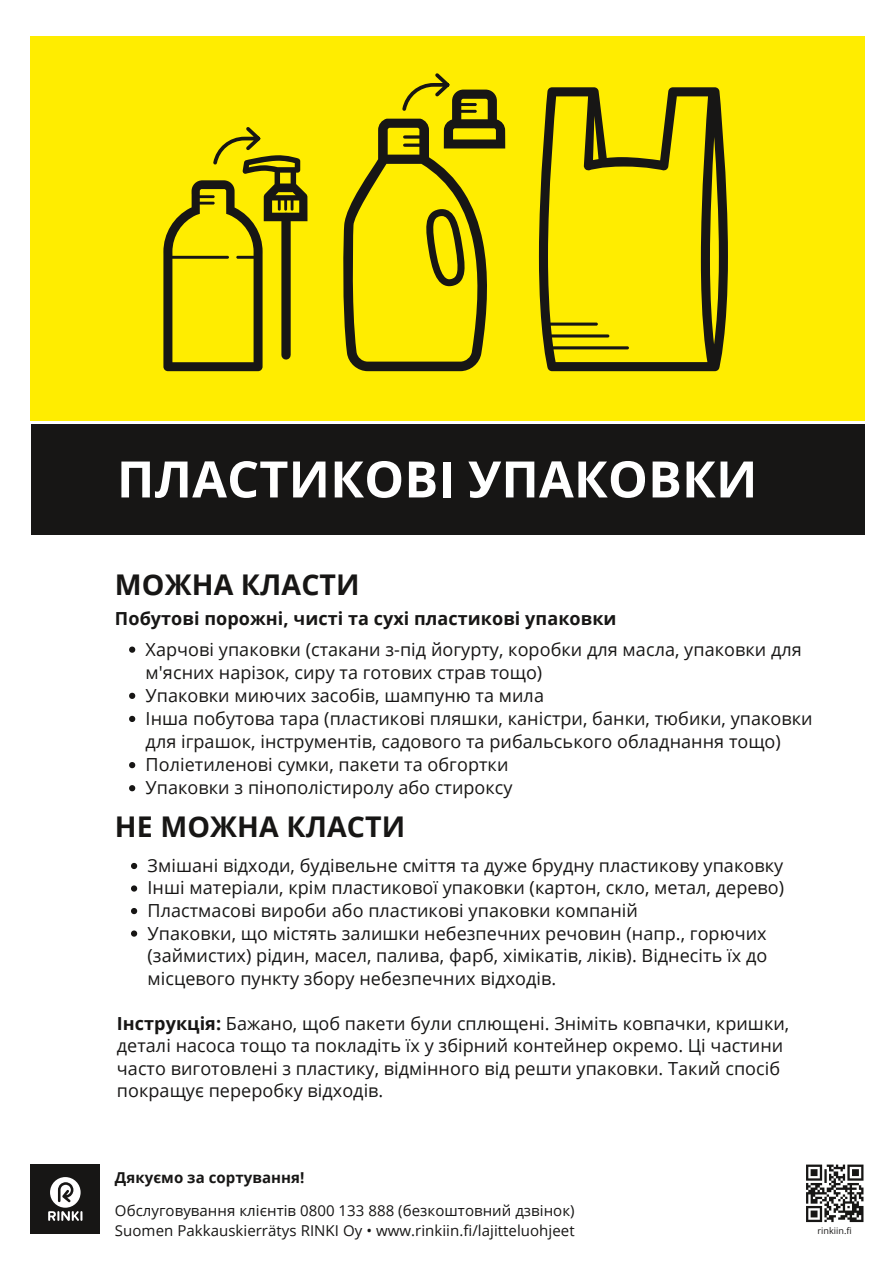
<style>
.page{position:relative;width:894px;height:1264px;background:#fff}
.page>*{position:absolute;margin:0;border:0;box-sizing:border-box;transform-origin:0 0}
.t1{font:700 50.25px "Open Sans";letter-spacing:.005em;color:#fff}
.t2{font:700 28.5px "Open Sans";letter-spacing:.005em;color:#171615}
.t3{font:18px/22.5px "Open Sans";letter-spacing:.005em;color:#171615}
.t4{font:700 18px "Open Sans";letter-spacing:.005em;color:#171615}
.t5{font:15px/19.6px "Open Sans";letter-spacing:.005em;color:#171615}
.t6{font:700 15px "Open Sans";letter-spacing:.005em;color:#171615}
.t7{font:9px "Open Sans";letter-spacing:.005em;color:#171615}
.s1{font-weight:700}
</style>
<div class="page">
<div style="left:31px;top:1164px;width:69px;height:69px;background:#171615"></div>
<svg style="left:48px;top:1177px;width:34px;height:43px"></svg>
<div style="left:31px;top:424px;width:833px;height:110px;background:#171615"></div>
<div style="left:30px;top:36px;width:834px;height:385px;background:#ffed00"></div>
<svg style="left:538px;top:87px;width:189px;height:284px"></svg>
<svg style="left:163px;top:73px;width:342px;height:298px"></svg>
<div style="left:281px;top:217px;width:9px;height:138px;background:#171615"></div>
<svg style="left:806px;top:1164px;width:57px;height:57px"></svg>
<svg style="left:131px;top:862px;width:6px;height:7px"></svg>
<svg style="left:131px;top:885px;width:6px;height:6px"></svg>
<svg style="left:131px;top:908px;width:6px;height:6px"></svg>
<svg style="left:131px;top:930px;width:6px;height:6px"></svg>
<svg style="left:129px;top:646px;width:6px;height:6px"></svg>
<svg style="left:129px;top:692px;width:6px;height:7px"></svg>
<svg style="left:129px;top:715px;width:6px;height:7px"></svg>
<svg style="left:129px;top:762px;width:6px;height:6px"></svg>
<svg style="left:129px;top:785px;width:6px;height:6px"></svg>
<h1 class="t1" style="left:117px;top:444px;width:642px">ПЛАСТИКОВІ УПАКОВКИ</h1>
<h2 class="t2" style="left:115px;top:564px;width:246px">МОЖНА КЛАСТИ</h2>
<p class="t4" style="left:115px;top:606px;width:503px">Побутові порожні, чисті та сухі пластикові упаковки</p>
<p class="t3" style="left:146px;top:637px;width:668px;line-height:23.1px">Харчові упаковки (стакани з-під йогурту, коробки для масла, упаковки для м'ясних нарізок, сиру та готових страв тощо)<br>Упаковки миючих засобів, шампуню та мила<br>Інша побутова тара (пластикові пляшки, каністри, банки, тюбики, упаковки для іграшок, інструментів, садового та рибальського обладнання тощо)<br>Поліетиленові сумки, пакети та обгортки<br>Упаковки з пінополістиролу або стироксу</p>
<h2 class="t2" style="left:115px;top:806px;width:292px">НЕ МОЖНА КЛАСТИ</h2>
<p class="t3" style="left:147px;top:853px;width:638px">Змішані відходи, будівельне сміття та дуже брудну пластикову упаковку Інші матеріали, крім пластикової упаковки (картон, скло, метал, дерево)<br>Пластмасові вироби або пластикові упаковки компаній<br>Упаковки, що містять залишки небезпечних речовин (напр., горючих (займистих) рідин, масел, палива, фарб, хімікатів, ліків). Віднесіть їх до місцевого пункту збору небезпечних відходів.</p>
<p class="t3" style="left:117px;top:1011px;width:673px"><span class="s1">Інструкція:</span> Бажано, щоб пакети були сплющені. Зніміть ковпачки, кришки, деталі насоса тощо та покладіть їх у збірний контейнер окремо. Ці частини часто виготовлені з пластику, відмінного від решти упаковки. Такий спосіб покращує переробку відходів.</p>
<p class="t6" style="left:115px;top:1167px;width:191px">Дякуємо за сортування!</p>
<p class="t5" style="left:115px;top:1200px;width:461px">Обслуговування клієнтів 0800 133 888 (безкоштовний дзвінок)<br>Suomen Pakkauskierrätys RINKI Oy • www.rinkiin.fi/lajitteluohjeet</p>
<p class="t7" style="left:817px;top:1223px;width:36px">rinkiin.fi</p>
</div>
